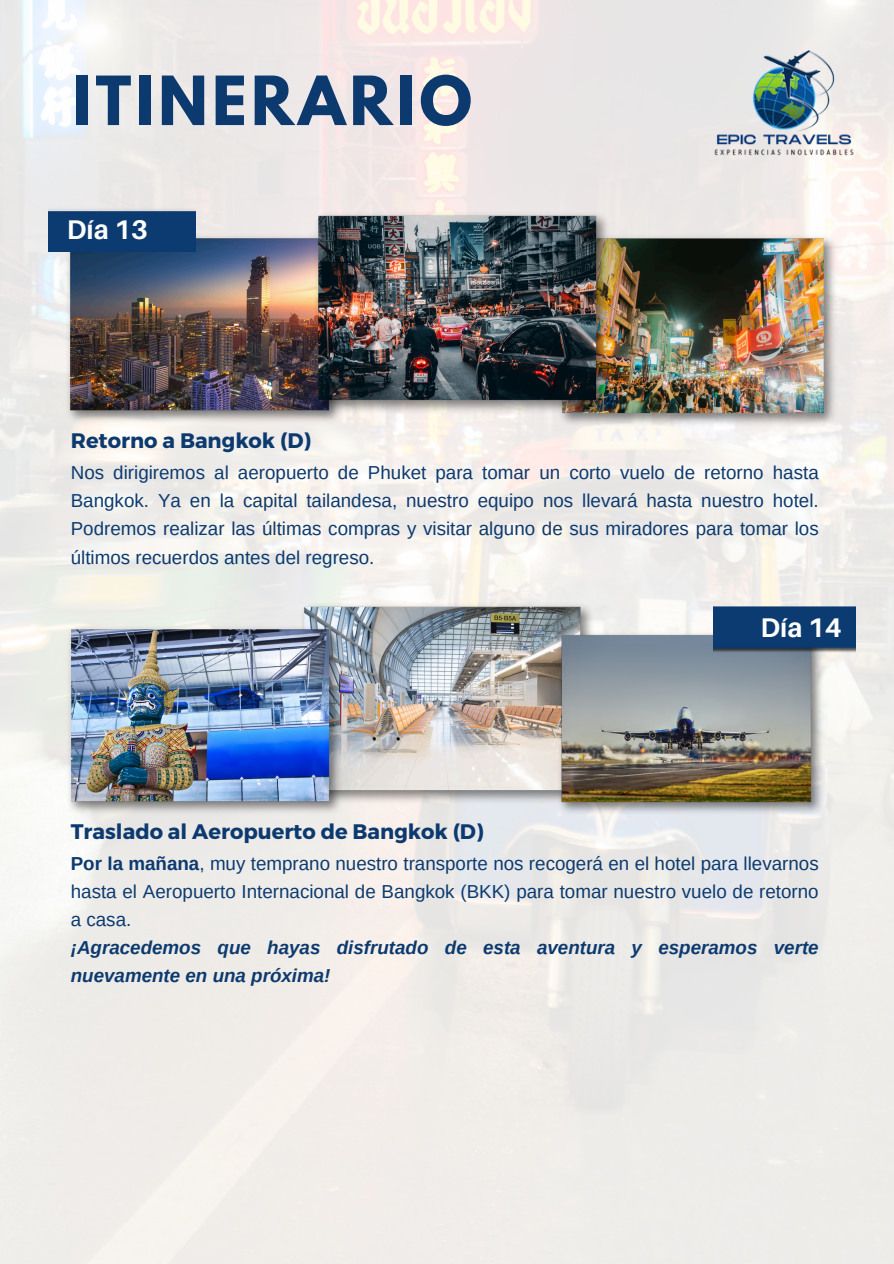
<style>
.page{position:relative;width:894px;height:1264px;background:#fff}
.page>*{position:absolute;margin:0;border:0;box-sizing:border-box;transform-origin:0 0}
.t1{font:700 60px "League Spartan";letter-spacing:.07em;color:#0c3a6f}
.t2{font:700 27px "Aileron";color:#fff}
.t3{font:700 21px "Montserrat";color:#0c3a6f}
.t4{font:18.75px/28.2px "Arimo";color:#0c3a6f;text-align:justify}
.t5{font:italic 700 18.75px/28.2px "Arimo";color:#0c3a6f}
.s1{font-weight:700}
</style>
<div class="page">
<img style="left:0;top:0;width:893px;height:1263px">
<img style="left:674px;top:0;width:219px;height:218px">
<img style="left:56px;top:230px;width:296px;height:197px">
<img style="left:547px;top:230px;width:300px;height:200px">
<img style="left:303px;top:207px;width:318px;height:212px">
<img style="left:48px;top:204px;width:148px;height:48px">
<img style="left:289px;top:598px;width:316px;height:210px">
<img style="left:56px;top:621px;width:296px;height:197px">
<img style="left:547px;top:627px;width:286px;height:192px">
<img style="left:713px;top:607px;width:141px;height:46px">
<p class="t1" style="left:73px;top:71px;width:400px">ITINERARIO</p>
<p class="t2" style="left:67px;top:212px;width:83px">Día 13</p>
<p class="t3" style="left:71px;top:427px;width:241px">Retorno a Bangkok (D)</p>
<h2 class="t4" style="left:71px;top:458px;width:749px">Nos dirigiremos al aeropuerto de Phuket para tomar un corto vuelo de retorno hasta Bangkok. Ya en la capital tailandesa, nuestro equipo nos llevará hasta nuestro hotel.<br>Podremos realizar las últimas compras y visitar alguno de sus miradores para tomar los últimos recuerdos antes del regreso.</h2>
<p class="t3" style="left:71px;top:817px;width:414px">Traslado al Aeropuerto de Bangkok (D)</p>
<p class="t2" style="left:760px;top:610px;width:83px">Día 14</p>
<h3 class="t4" style="left:71px;top:849px;width:749px"><span class="s1">Por la mañana</span>, muy temprano nuestro transporte nos recogerá en el hotel para llevarnos hasta el Aeropuerto Internacional de Bangkok (BKK) para tomar nuestro vuelo de retorno a casa.</h3>
<p class="t5" style="left:71px;top:933px;width:749px">¡Agracedemos que hayas disfrutado de esta aventura y esperamos verte nuevamente en una próxima!</p>
</div>
